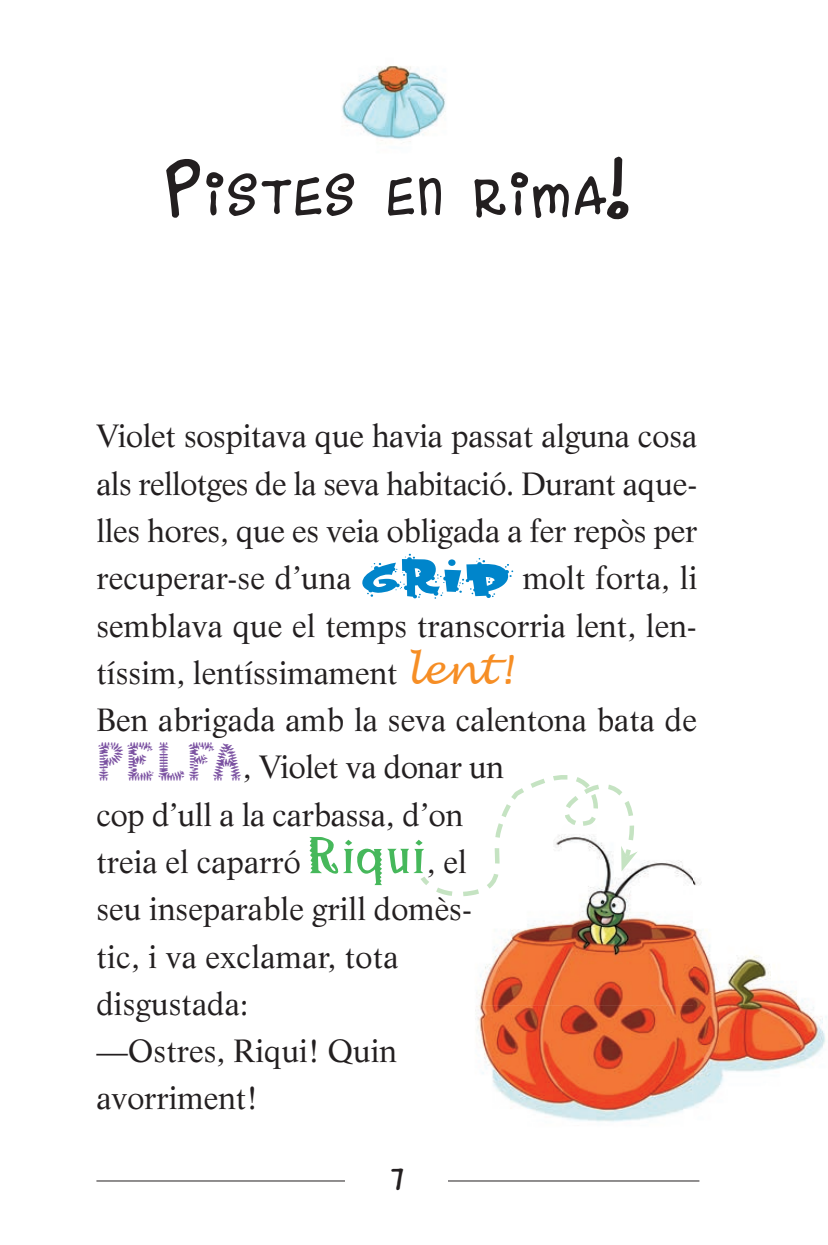
<style>
.page{position:relative;width:828px;height:1245px;background:#fff}
.page>*{position:absolute;margin:0;border:0;box-sizing:border-box;transform-origin:0 0}
.t1{font:78.75px "Dance Party";letter-spacing:.035em;color:#231f20}
.t2{font:45px "Dance Party";color:#231f20}
.t3{font:31.5px/47.2px "Life";color:#231f20}
.s1{font-size:112.5px}
.s2{font-family:"Waste Of Time 6";font-size:49.5px;color:#0085cb}
.s3{font-family:"Lucida Handwriting";font-style:italic;font-size:40.5px;color:#f68e25}
.s4{font-family:"Baum Squiggle";font-size:45px;color:#7c53a2}
.s5{font-family:"Mambo";font-weight:700;font-size:58.5px;color:#46b85b}
</style>
<div class="page">
<img style="left:479px;top:860px;width:214px;height:145px">
<img style="left:693px;top:879px;width:134px;height:228px">
<img style="left:475px;top:1005px;width:218px;height:117px">
<hr style="left:96px;top:1180px;width:603px;height:1px;background:#231f20">
<div style="left:345px;top:1148px;width:102px;height:64px;background:#fff"></div>
<img style="left:342px;top:65px;width:104px;height:77px">
<svg style="left:421px;top:775px;width:217px;height:123px"></svg>
<h1 class="t1" style="left:166px;top:154px;width:465px"><span class="s1">P</span>ISTES EN RIMA<span class="s1">!</span></h1>
<p class="t3" style="left:96px;top:412px;width:602px">Violet sospitava que havia passat alguna cosa als rellotges de la seva habitació. Durant aque&shy;lles hores, que es veia obligada a fer repòs per recuperar-se d’una <span class="s2">grip</span> molt forta, li semblava que el temps transcorria lent, len&shy;tíssim, lentíssimament <span class="s3">lent!<br></span>Ben abrigada amb la seva calentona bata de<br><span class="s4">PELFA</span>, Violet va donar un<br>cop d’ull a la carbassa, d’on<br>treia el caparró <span class="s5">Riqui</span>, el<br>seu inseparable grill domès-<br>tic, i va exclamar, tota<br>disgustada:<br>—Ostres, Riqui! Quin<br>avorriment!</p>
<h2 class="t2" style="left:391px;top:1155px;width:14px">7</h2>
</div>
